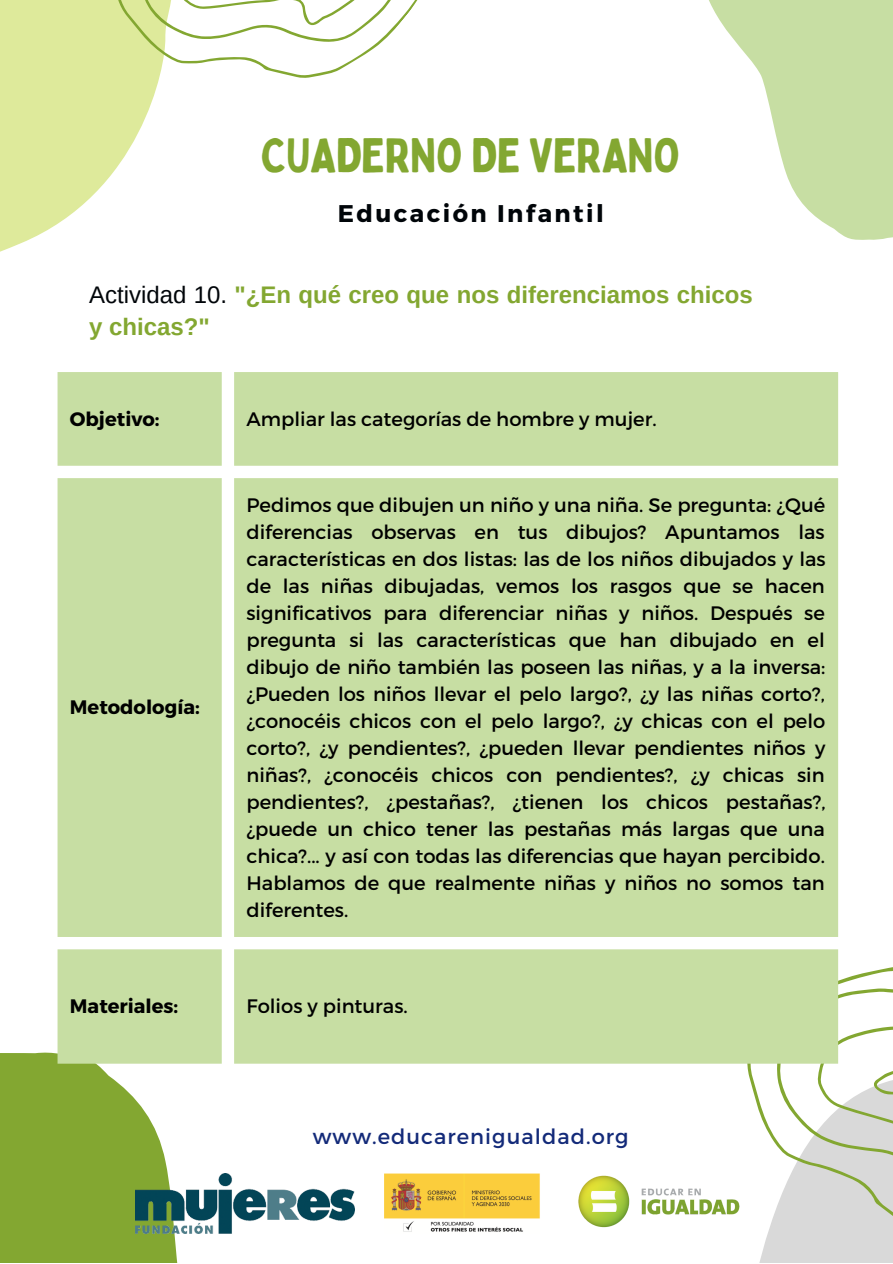
<style>
.page{position:relative;width:893px;height:1264px;background:#fff}
.page>*{position:absolute;margin:0;border:0;box-sizing:border-box;transform-origin:0 0}
.t1{font:47.7px "Bobby Jones";letter-spacing:-.01em;color:#83a731}
.t2{font:700 24.15px "Montserrat";letter-spacing:.1em;color:#000509}
.t3{font:700 24px/32.5px "Arimo";color:#83a731}
.t4{font:21px "Montserrat";letter-spacing:.05em;color:#132a79}
.t5{font:19.5px/27px "Montserrat";color:#000;text-align:justify}
.t6{font:700 19.5px "Montserrat";color:#000}
.s1{font-weight:400;color:#000509}
</style>
<div class="page">
<svg style="left:0;top:0;width:124px;height:252px;fill:#deea9b"></svg>
<svg style="left:709px;top:0;width:183px;height:240px;fill:#c7dea3"></svg>
<svg style="left:89px;top:0;width:329px;height:158px"></svg>
<svg style="left:0;top:1032px;width:263px;height:230px;fill:#83a731"></svg>
<svg style="left:717px;top:862px;width:175px;height:400px"></svg>
<div style="left:58px;top:372px;width:780px;height:691px;background:#c7dea3"></div>
<img style="left:384px;top:1173px;width:156px;height:59px">
<img style="left:136px;top:1173px;width:218px;height:60px">
<img style="left:578px;top:1173px;width:175px;height:56px">
<p class="t1" style="left:261px;top:125px;width:420px">CUADERNO DE VERANO</p>
<p class="t2" style="left:338px;top:198px;width:267px">Educación Infantil</p>
<p class="t3" style="left:89px;top:278px;width:665px"><span class="s1">Actividad 10.</span> "¿En qué creo que nos diferenciamos chicos y chicas?"</p>
<p class="t6" style="left:70px;top:406px;width:91px">Objetivo:</p>
<p class="t5" style="left:246px;top:404px;width:411px">Ampliar las categorías de hombre y mujer.</p>
<p class="t6" style="left:70px;top:694px;width:131px">Metodología:</p>
<p class="t5" style="left:246px;top:490px;width:580px">Pedimos que dibujen un niño y una niña. Se pregunta: ¿Qué diferencias observas en tus dibujos? Apuntamos las características en dos listas: las de los niños dibujados y las de las niñas dibujadas, vemos los rasgos que se hacen significativos para diferenciar niñas y niños. Después se pregunta si las características que han dibujado en el dibujo de niño también las poseen las niñas, y a la inversa: ¿Pueden los niños llevar el pelo largo?, ¿y las niñas corto?, ¿conocéis chicos con el pelo largo?, ¿y chicas con el pelo corto?, ¿y pendientes?, ¿pueden llevar pendientes niños y niñas?, ¿conocéis chicos con pendientes?, ¿y chicas sin pendientes?, ¿pestañas?, ¿tienen los chicos pestañas?, ¿puede un chico tener las pestañas más largas que una chica?... y así con todas las diferencias que hayan percibido.<br>Hablamos de que realmente niñas y niños no somos tan diferentes.</p>
<p class="t6" style="left:70px;top:993px;width:110px">Materiales:</p>
<p class="t5" style="left:246px;top:992px;width:163px">Folios y pinturas.</p>
<p class="t4" style="left:313px;top:1123px;width:317px">www.educarenigualdad.org</p>
</div>
